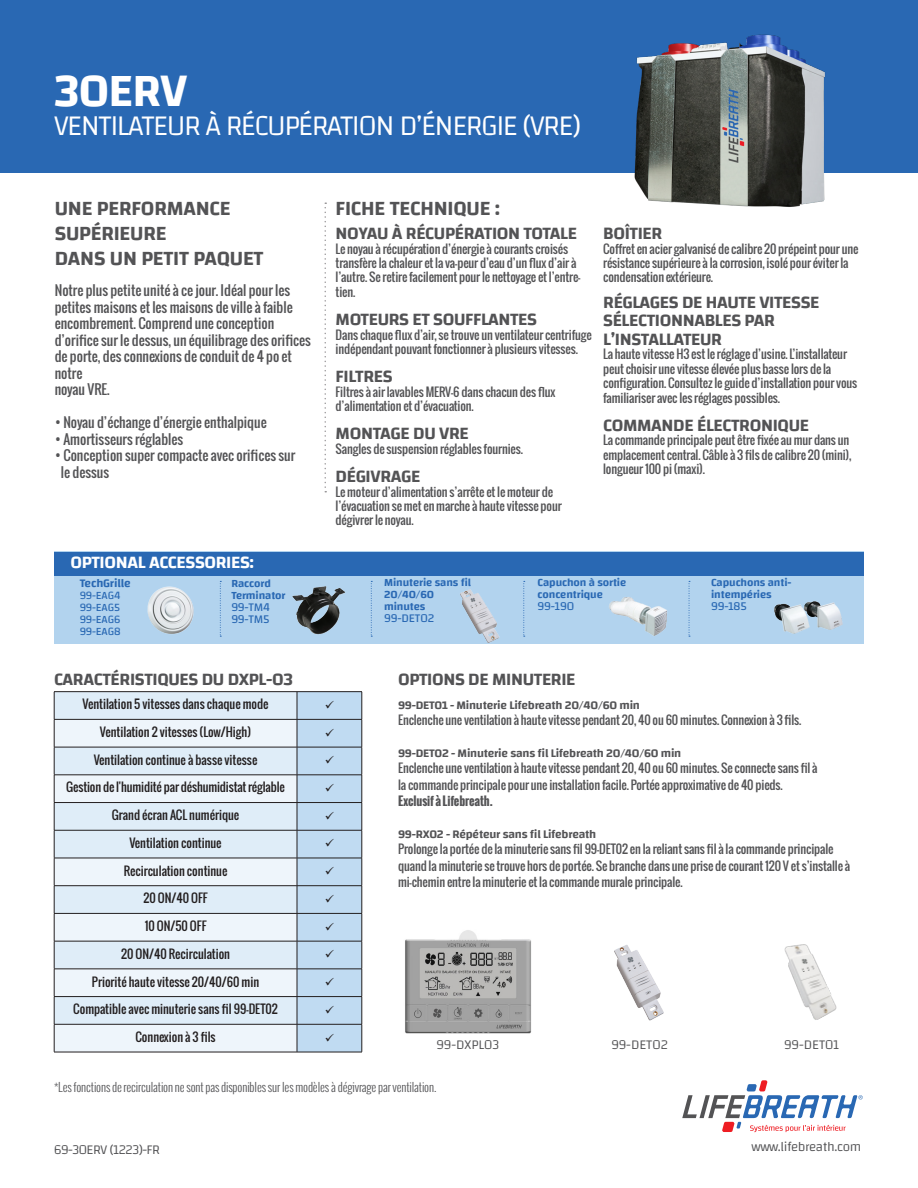
<style>
.page{position:relative;width:918px;height:1188px;background:#fff}
.page>*{position:absolute;margin:0;border:0;box-sizing:border-box;transform-origin:0 0}
.t1{font:600 48px "Changa";letter-spacing:-.02em;color:#fff}
.t2{font:300 29.25px "Changa";letter-spacing:-.05em;color:#fff}
.t3{font:600 21px/25.2px "Changa";letter-spacing:-.01em;color:#535355}
.body{font:600 18px/18.6px "Changa";letter-spacing:-.02em;color:#535355}
.body-2{font:600 18px "Changa";letter-spacing:-.02em;color:#fff}
.t4{font:13.5px/16.5px "Oswald";color:#535355}
.t5{font:300 13.5px "Changa";letter-spacing:-.03em;color:#535355}
.t6{font:300 13.5px "Changa";color:#535355}
.body-3{font:12px/14.4px "Oswald";letter-spacing:-.01em;color:#535355}
.t7{font:12px "Oswald";color:#231f20}
.t8{font:600 12px "Changa";letter-spacing:-.02em;color:#535355}
.body-4{font:300 12px "Oswald";letter-spacing:-.01em;color:#535355}
.body-5{font:12px/12px "Changa";letter-spacing:-.01em;color:#2968b3}
.body-6{font:600 12px "Changa";letter-spacing:-.01em;color:#2968b3}
.body-7{font:600 11.25px/12px "Changa";letter-spacing:-.01em;color:#2968b3}
.body-8{font:11.25px/12px "Changa";letter-spacing:-.01em;color:#2968b3;text-align:justify}
.s1{font-weight:700}
</style>
<div class="page">
<div style="left:0;top:0;width:918px;height:173px;background:#2968b3"></div>
<img style="left:634px;top:34px;width:191px;height:173px">
<svg style="left:324px;top:202px;width:2px;height:290px"></svg>
<div style="left:54px;top:552px;width:810px;height:92px;background:#b2d3ee"></div>
<div style="left:54px;top:552px;width:810px;height:24px;background:#2968b3"></div>
<img style="left:774px;top:601px;width:69px;height:33px">
<img style="left:460px;top:589px;width:40px;height:54px">
<img style="left:292px;top:586px;width:53px;height:49px">
<svg style="left:220px;top:581px;width:1px;height:56px"></svg>
<svg style="left:371px;top:581px;width:1px;height:56px"></svg>
<svg style="left:523px;top:581px;width:2px;height:56px"></svg>
<svg style="left:689px;top:581px;width:1px;height:56px"></svg>
<img style="left:147px;top:586px;width:47px;height:48px">
<img style="left:609px;top:597px;width:58px;height:39px">
<svg style="left:682px;top:1080px;width:181px;height:52px"></svg>
<svg style="left:55px;top:692px;width:242px;height:27px;background:#dceaf5"></svg>
<svg style="left:55px;top:720px;width:242px;height:332px;background:#e3edf6"></svg>
<hr style="left:54px;top:719px;width:243px;height:1px;background:#231f20">
<hr style="left:54px;top:747px;width:243px;height:1px;background:#231f20">
<hr style="left:54px;top:775px;width:243px;height:1px;background:#231f20">
<hr style="left:54px;top:802px;width:243px;height:1px;background:#231f20">
<hr style="left:54px;top:830px;width:243px;height:1px;background:#231f20">
<hr style="left:54px;top:858px;width:243px;height:1px;background:#231f20">
<hr style="left:54px;top:885px;width:243px;height:1px;background:#231f20">
<hr style="left:54px;top:913px;width:243px;height:1px;background:#231f20">
<hr style="left:54px;top:941px;width:243px;height:1px;background:#231f20">
<hr style="left:54px;top:969px;width:243px;height:1px;background:#231f20">
<hr style="left:54px;top:996px;width:243px;height:1px;background:#231f20">
<hr style="left:54px;top:1024px;width:243px;height:1px;background:#231f20">
<svg style="left:54px;top:692px;width:1px;height:360px"></svg>
<hr style="left:54px;top:1052px;width:243px;height:1px;background:#231f20">
<hr style="left:297px;top:1052px;width:65px;height:1px;background:#231f20">
<hr style="left:54px;top:691px;width:243px;height:1px;background:#231f20">
<hr style="left:297px;top:691px;width:65px;height:1px;background:#231f20">
<img style="left:614px;top:945px;width:50px;height:76px">
<img style="left:784px;top:944px;width:53px;height:76px">
<img style="left:405px;top:930px;width:127px;height:104px">
<svg style="left:297px;top:692px;width:66px;height:360px;background:#b7d0e6"></svg>
<p class="t1" style="left:54px;top:62px;width:135px">30ERV</p>
<p class="t2" style="left:54px;top:108px;width:528px">VENTILATEUR À RÉCUPÉRATION D’ÉNERGIE (VRE)</p>
<p class="t3" style="left:55px;top:195px;width:177px">UNE PERFORMANCE<br>SUPÉRIEURE</p>
<p class="t3" style="left:55px;top:245px;width:210px">DANS UN PETIT PAQUET</p>
<p class="t4" style="left:55px;top:282px;width:258px">Notre plus petite unité à ce jour. Idéal pour les petites maisons et les maisons de ville à faible encombrement. Comprend une conception d’orifice sur le dessus, un équilibrage des orifices de porte, des connexions de conduit de 4 po et notre<br>noyau VRE.</p>
<p class="t4" style="left:55px;top:414px;width:213px">• Noyau d’échange d’énergie enthalpique</p>
<p class="t4" style="left:55px;top:430px;width:130px">• Amortisseurs réglables</p>
<p class="t4" style="left:61px;top:447px;width:236px;text-indent:-6px">• Conception super compacte avec orifices sur le dessus</p>
<p class="body-2" style="left:70px;top:551px;width:185px">OPTIONAL ACCESSORIES:</p>
<p class="t3" style="left:336px;top:195px;width:166px">FICHE TECHNIQUE :</p>
<p class="body" style="left:336px;top:224px;width:243px">NOYAU À RÉCUPÉRATION TOTALE</p>
<p class="body-3" style="left:336px;top:241px;width:246px">Le noyau à récupération d’énergie à courants croisés transfère la chaleur et la va-peur d’eau d’un flux d’air à l’autre. Se retire facilement pour le nettoyage et l’entre&shy;tien.</p>
<p class="body" style="left:336px;top:310px;width:203px">MOTEURS ET SOUFFLANTES</p>
<p class="body-3" style="left:336px;top:327px;width:258px">Dans chaque flux d’air, se trouve un ventilateur centrifuge indépendant pouvant fonctionner à plusieurs vitesses.</p>
<p class="body" style="left:336px;top:367px;width:59px">FILTRES</p>
<p class="body-3" style="left:336px;top:384px;width:221px">Filtres à air lavables MERV-6 dans chacun des flux d’alimentation et d’évacuation.</p>
<p class="body" style="left:336px;top:424px;width:135px">MONTAGE DU VRE</p>
<p class="body-3" style="left:336px;top:441px;width:189px">Sangles de suspension réglables fournies.</p>
<p class="body" style="left:336px;top:467px;width:86px">DÉGIVRAGE</p>
<p class="body-3" style="left:336px;top:484px;width:228px">Le moteur d’alimentation s’arrête et le moteur de l’évacuation se met en marche à haute vitesse pour dégivrer le noyau.</p>
<p class="body" style="left:603px;top:224px;width:61px">BOÎTIER</p>
<p class="body-3" style="left:603px;top:241px;width:257px">Coffret en acier galvanisé de calibre 20 prépeint pour une résistance supérieure à la corrosion, isolé pour éviter la condensation extérieure.</p>
<p class="body" style="left:603px;top:292px;width:218px">RÉGLAGES DE HAUTE VITESSE<br>SÉLECTIONNABLES PAR<br>L’INSTALLATEUR</p>
<p class="body-3" style="left:603px;top:347px;width:256px">La haute vitesse H3 est le réglage d’usine. L’installateur peut choisir une vitesse élevée plus basse lors de la configuration. Consultez le guide d’installation pour vous familiariser avec les réglages possibles.</p>
<p class="body" style="left:603px;top:415px;width:207px">COMMANDE ÉLECTRONIQUE</p>
<p class="body-3" style="left:603px;top:433px;width:250px">La commande principale peut être fixée au mur dans un emplacement central. Câble à 3 fils de calibre 20 (mini), longueur 100 pi (maxi).</p>
<p class="body-6" style="left:80px;top:576px;width:53px">TechGrille</p>
<p class="body-8" style="left:80px;top:589px;width:42px">99-EAG4<br>99-EAG5<br>99-EAG6<br>99-EAG8</p>
<p class="body-7" style="left:231px;top:577px;width:56px">Raccord<br>Terminator</p>
<p class="body-5" style="left:231px;top:601px;width:40px">99-TM4<br>99-TM5</p>
<p class="body" style="left:54px;top:669px;width:240px">CARACTÉRISTIQUES DU DXPL-03</p>
<p class="t7" style="left:83px;top:695px;width:187px">Ventilation 5 vitesses dans chaque mode</p>
<p class="t7" style="left:100px;top:723px;width:153px">Ventilation 2 vitesses (Low/High)</p>
<p class="t7" style="left:94px;top:751px;width:165px">Ventilation continue à basse vitesse</p>
<p class="t7" style="left:66px;top:778px;width:220px">Gestion de l'humidité par déshumidistat réglable</p>
<p class="t7" style="left:112px;top:806px;width:129px">Grand écran ACL numérique</p>
<p class="t7" style="left:130px;top:834px;width:94px">Ventilation continue</p>
<p class="t7" style="left:124px;top:861px;width:105px">Recirculation continue</p>
<p class="t7" style="left:143px;top:889px;width:66px">20 ON/40 OFF</p>
<p class="t7" style="left:145px;top:917px;width:63px">10 ON/50 OFF</p>
<p class="t7" style="left:121px;top:945px;width:110px">20 ON/40 Recirculation</p>
<p class="t7" style="left:92px;top:972px;width:169px">Priorité haute vitesse 20/40/60 min</p>
<p class="t7" style="left:73px;top:1000px;width:206px">Compatible avec minuterie sans fil 99-DET02</p>
<p class="t7" style="left:135px;top:1028px;width:82px">Connexion à 3 fils</p>
<p class="body-7" style="left:384px;top:577px;width:88px">Minuterie sans fil<br>20/40/60 minutes</p>
<p class="body-5" style="left:384px;top:612px;width:52px">99-DET02</p>
<p class="body-7" style="left:538px;top:576px;width:90px">Capuchon à sortie concentrique</p>
<p class="body-5" style="left:538px;top:599px;width:38px">99-190</p>
<p class="body-7" style="left:711px;top:576px;width:82px">Capuchons anti&shy;intempéries</p>
<p class="body-5" style="left:711px;top:599px;width:37px">99-185</p>
<p class="body" style="left:398px;top:669px;width:179px">OPTIONS DE MINUTERIE</p>
<p class="t8" style="left:398px;top:698px;width:243px">99-DET01 - Minuterie Lifebreath 20/40/60 min</p>
<p class="body-3" style="left:398px;top:713px;width:405px">Enclenche une ventilation à haute vitesse pendant 20, 40 ou 60 minutes. Connexion à 3 fils.</p>
<p class="t8" style="left:398px;top:746px;width:285px">99-DET02 - Minuterie sans fil Lifebreath 20/40/60 min</p>
<p class="body-3" style="left:398px;top:760px;width:421px;line-height:16.5px">Enclenche une ventilation à haute vitesse pendant 20, 40 ou 60 minutes. Se connecte sans fil à la commande principale pour une installation facile. Portée approximative de 40 pieds.<br><span class="s1">Exclusif à Lifebreath.</span></p>
<p class="t8" style="left:398px;top:827px;width:200px">99-RX02 - Répéteur sans fil Lifebreath</p>
<p class="body-3" style="left:398px;top:841px;width:454px;line-height:16.5px">Prolonge la portée de la minuterie sans fil 99-DET02 en la reliant sans fil à la commande principale quand la minuterie se trouve hors de portée. Se branche dans une prise de courant 120 V et s’installe à mi-chemin entre la minuterie et la commande murale principale.</p>
<p class="t6" style="left:436px;top:1037px;width:64px">99-DXPL03</p>
<p class="t5" style="left:611px;top:1037px;width:58px">99-DET02</p>
<p class="t5" style="left:784px;top:1037px;width:56px">99-DET01</p>
<p class="body-4" style="left:54px;top:1078px;width:384px">*Les fonctions de recirculation ne sont pas disponibles sur les modèles à dégivrage par ventilation.</p>
<p class="t5" style="left:54px;top:1141px;width:107px">69-30ERV (1223)-FR</p>
<p class="t5" style="left:752px;top:1138px;width:111px">www.lifebreath.com</p>
</div>
